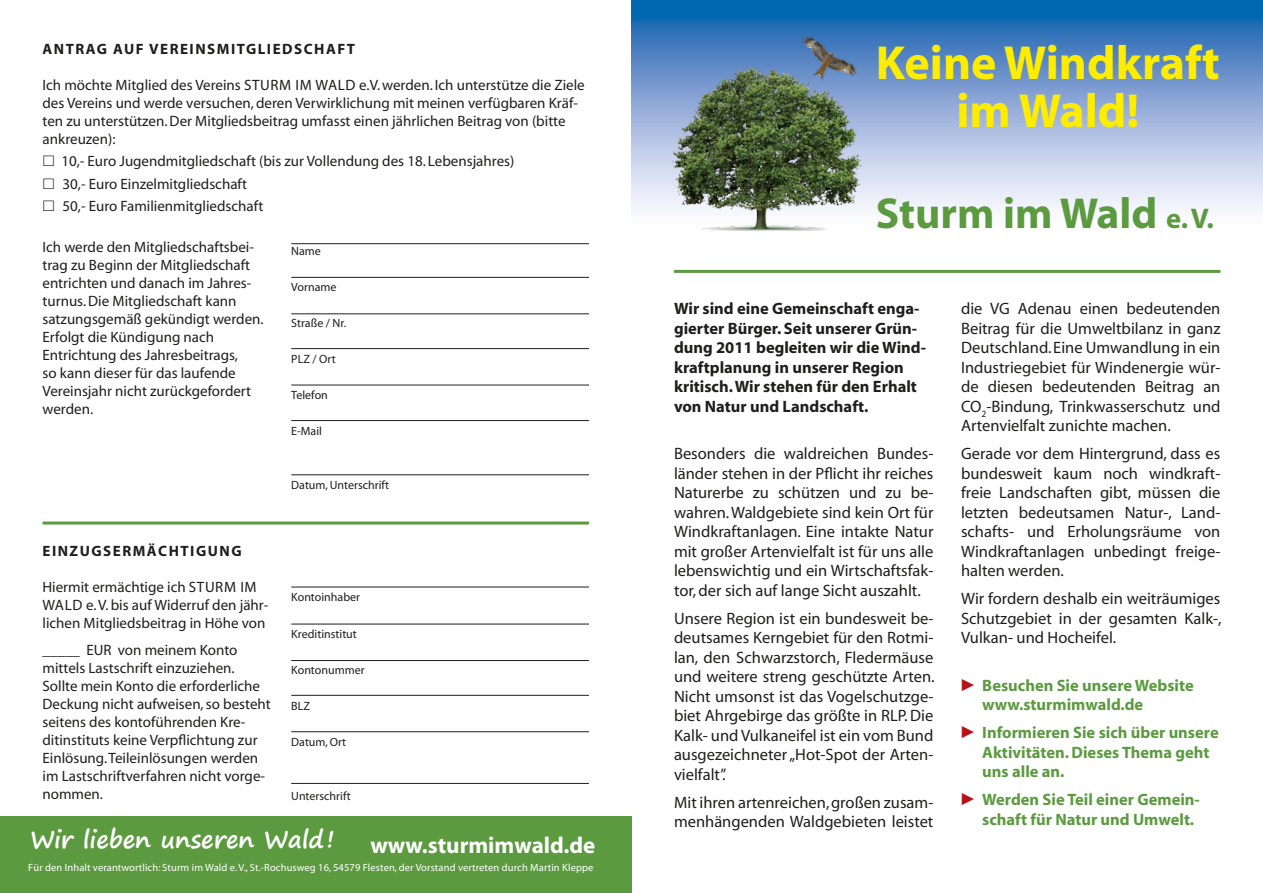
<style>
.page{position:relative;width:1263px;height:893px;background:#fff}
.page>*{position:absolute;margin:0;border:0;box-sizing:border-box;transform-origin:0 0}
.t1{font:700 48px/48px "Myriad";color:#ffed00;text-align:center}
.t2{font:700 43.5px "Myriad";color:#5c9a40}
.t3{font:700 24px "Segoe Print";color:#fff}
.t4{font:700 23.1px "Myriad";color:#fff}
.t5{font:16.5px/19.5px "Myriad";color:#1e1e1c;text-align:justify}
.t6{font:700 16.5px/19.5px "Myriad";color:#1e1e1c}
.t7{font:700 16.5px/19.5px "Myriad";color:#5c9a40}
.t8{font:15px/18px "Myriad";color:#1e1e1c}
.t9{font:700 15px "Myriad";letter-spacing:.1em;color:#1e1e1c}
.t10{font:12px "Myriad";color:#1e1e1c}
.t11{font:10.5px "Myriad";letter-spacing:.01em;color:#fff}
.s1{font-size:28.5px}
.s2{font-family:"Mathematical Pi Six";font-weight:400;color:#b51217}
</style>
<div class="page">
<svg style="left:631px;top:0;width:632px;height:210px;background:#7da4d3"></svg>
<img style="left:668px;top:62px;width:195px;height:169px">
<img style="left:800px;top:25px;width:60px;height:63px">
<div style="left:0;top:816px;width:631px;height:77px;background:#5c9a40"></div>
<hr style="left:674px;top:270px;width:546px;height:3px;background:#5c9a40">
<hr style="left:291px;top:587px;width:298px;height:1px;background:#1e1e1c">
<hr style="left:291px;top:243px;width:298px;height:1px;background:#1e1e1c">
<hr style="left:291px;top:624px;width:298px;height:1px;background:#1e1e1c">
<hr style="left:291px;top:277px;width:298px;height:1px;background:#1e1e1c">
<hr style="left:291px;top:660px;width:298px;height:1px;background:#1e1e1c">
<hr style="left:291px;top:314px;width:298px;height:1px;background:#1e1e1c">
<hr style="left:291px;top:695px;width:298px;height:1px;background:#1e1e1c">
<hr style="left:291px;top:348px;width:298px;height:1px;background:#1e1e1c">
<hr style="left:291px;top:731px;width:298px;height:1px;background:#1e1e1c">
<hr style="left:291px;top:385px;width:298px;height:1px;background:#1e1e1c">
<hr style="left:291px;top:783px;width:298px;height:1px;background:#1e1e1c">
<hr style="left:291px;top:420px;width:298px;height:1px;background:#1e1e1c">
<hr style="left:291px;top:475px;width:298px;height:1px;background:#1e1e1c">
<hr style="left:43px;top:521px;width:546px;height:3px;background:#5c9a40">
<p class="t9" style="left:43px;top:41px;width:314px">ANTRAG AUF VEREINSMITGLIEDSCHAFT</p>
<p class="t8" style="left:43px;top:76px;width:544px">Ich möchte Mitglied des Vereins STURM IM WALD e.V. werden. Ich unterstütze die Ziele des Vereins und werde versuchen, deren Verwirklichung mit meinen verfügbaren Kräf&shy;ten zu unterstützen. Der Mitgliedsbeitrag umfasst einen jährlichen Beitrag von (bitte ankreuzen):</p>
<p class="t8" style="left:61px;top:151px;width:454px;line-height:22.5px">10,- Euro Jugendmitgliedschaft (bis zur Vollendung des 18. Lebensjahres)<br>30,- Euro Einzelmitgliedschaft<br>50,- Euro Familienmitgliedschaft</p>
<p class="t8" style="left:43px;top:239px;width:223px">Ich werde den Mitgliedschaftsbei&shy;trag zu Beginn der Mitgliedschaft entrichten und danach im Jahres&shy;turnus. Die Mitgliedschaft kann satzungsgemäß gekündigt werden.<br>Erfolgt die Kündigung nach<br>Entrichtung des Jahresbeitrags,<br>so kann dieser für das laufende<br>Vereinsjahr nicht zurückgefordert werden.</p>
<p class="t10" style="left:291px;top:245px;width:31px">Name</p>
<p class="t10" style="left:291px;top:281px;width:47px">Vorname</p>
<p class="t10" style="left:291px;top:317px;width:56px">Straße / Nr.</p>
<p class="t10" style="left:291px;top:353px;width:46px">PLZ / Ort</p>
<p class="t10" style="left:291px;top:389px;width:38px">Telefon</p>
<p class="t10" style="left:291px;top:425px;width:32px">E-Mail</p>
<p class="t10" style="left:291px;top:479px;width:99px">Datum, Unterschrift</p>
<p class="t9" style="left:43px;top:543px;width:201px">EINZUGSERMÄCHTIGUNG</p>
<p class="t8" style="left:43px;top:579px;width:227px">Hiermit ermächtige ich STURM IM<br>WALD e.V. bis auf Widerruf den jähr&shy;lichen Mitgliedsbeitrag in Höhe von</p>
<p class="t8" style="left:43px;top:641px;width:230px">_____ EUR von meinem Konto mittels Lastschrift einzuziehen.<br>Sollte mein Konto die erforderliche<br>Deckung nicht aufweisen, so besteht seitens des kontoführenden Kre&shy;ditinstituts keine Verpflichtung zur<br>Einlösung. Teileinlösungen werden im Lastschriftverfahren nicht vorge&shy;nommen.</p>
<p class="t10" style="left:291px;top:591px;width:70px">Kontoinhaber</p>
<p class="t10" style="left:291px;top:627px;width:67px">Kreditinstitut</p>
<p class="t10" style="left:291px;top:663px;width:75px">Kontonummer</p>
<p class="t10" style="left:291px;top:699px;width:20px">BLZ</p>
<p class="t10" style="left:291px;top:735px;width:56px">Datum, Ort</p>
<p class="t10" style="left:291px;top:789px;width:61px">Unterschrift</p>
<h3 class="t3" style="left:30px;top:818px;width:306px">Wir lieben unseren Wald!</h3>
<h3 class="t4" style="left:370px;top:833px;width:226px">www.sturmimwald.de</h3>
<p class="t11" style="left:28px;top:862px;width:567px">Für den Inhalt verantwortlich: Sturm im Wald e.V., St.-Rochusweg 16, 54579 Flesten, der Vorstand vertreten durch Martin Kleppe</p>
<h1 class="t1" style="left:876px;top:40px;width:345px">Keine Windkraft im Wald!</h1>
<h2 class="t2" style="left:876px;top:191px;width:339px">Sturm im Wald <span class="s1">e.V.</span></h2>
<p class="t6" style="left:674px;top:300px;width:254px">Wir sind eine Gemeinschaft enga&shy;gierter Bürger. Seit unserer Grün&shy;dung 2011 begleiten wir die Wind&shy;kraftplanung in unserer Region kritisch. Wir stehen für den Erhalt von Natur und Landschaft.</p>
<p class="t5" style="left:674px;top:445px;width:261px">Besonders die waldreichen Bundes&shy;länder stehen in der Pflicht ihr reiches Naturerbe zu schützen und zu be&shy;wahren. Waldgebiete sind kein Ort für Windkraftanlagen. Eine intakte Natur mit großer Artenvielfalt ist für uns alle lebenswichtig und ein Wirtschaftsfak&shy;tor, der sich auf lange Sicht auszahlt.</p>
<p class="t5" style="left:674px;top:609px;width:262px">Unsere Region ist ein bundesweit be&shy;deutsames Kerngebiet für den Rotmi&shy;lan, den Schwarzstorch, Fledermäuse und weitere streng geschützte Arten.<br>Nicht umsonst ist das Vogelschutzge&shy;biet Ahrgebirge das größte in RLP. Die Kalk- und Vulkaneifel ist ein vom Bund ausgezeichneter „Hot-Spot der Arten&shy;vielfalt”.</p>
<p class="t5" style="left:674px;top:793px;width:261px">Mit ihren artenreichen, großen zusam&shy;menhängenden Waldgebieten leistet</p>
<p class="t5" style="left:961px;top:300px;width:261px">die VG Adenau einen bedeutenden Beitrag für die Umweltbilanz in ganz Deutschland. Eine Umwandlung in ein Industriegebiet für Windenergie wür&shy;de diesen bedeutenden Beitrag an CO<sub>2</sub>-Bindung, Trinkwasserschutz und Artenvielfalt zunichte machen.</p>
<p class="t5" style="left:961px;top:445px;width:261px">Gerade vor dem Hintergrund, dass es bundesweit kaum noch windkraft&shy;freie Landschaften gibt, müssen die letzten bedeutsamen Natur-, Land&shy;schafts- und Erholungsräume von Windkraftanlagen unbedingt freige&shy;halten werden.</p>
<p class="t5" style="left:961px;top:590px;width:262px">Wir fordern deshalb ein weiträumiges Schutzgebiet in der gesamten Kalk-, Vulkan- und Hocheifel.</p>
<p class="t7" style="left:982px;top:676px;width:213px;text-indent:-21px"><span class="s2">C</span> Besuchen Sie unsere Website www.sturmimwald.de</p>
<p class="t7" style="left:982px;top:724px;width:238px;text-indent:-21px"><span class="s2">C</span> Informieren Sie sich über unsere<br>Aktivitäten. Dieses Thema geht uns alle an.</p>
<p class="t7" style="left:982px;top:791px;width:219px;text-indent:-21px"><span class="s2">C</span> Werden Sie Teil einer Gemein&shy;schaft für Natur und Umwelt.</p>
</div>
